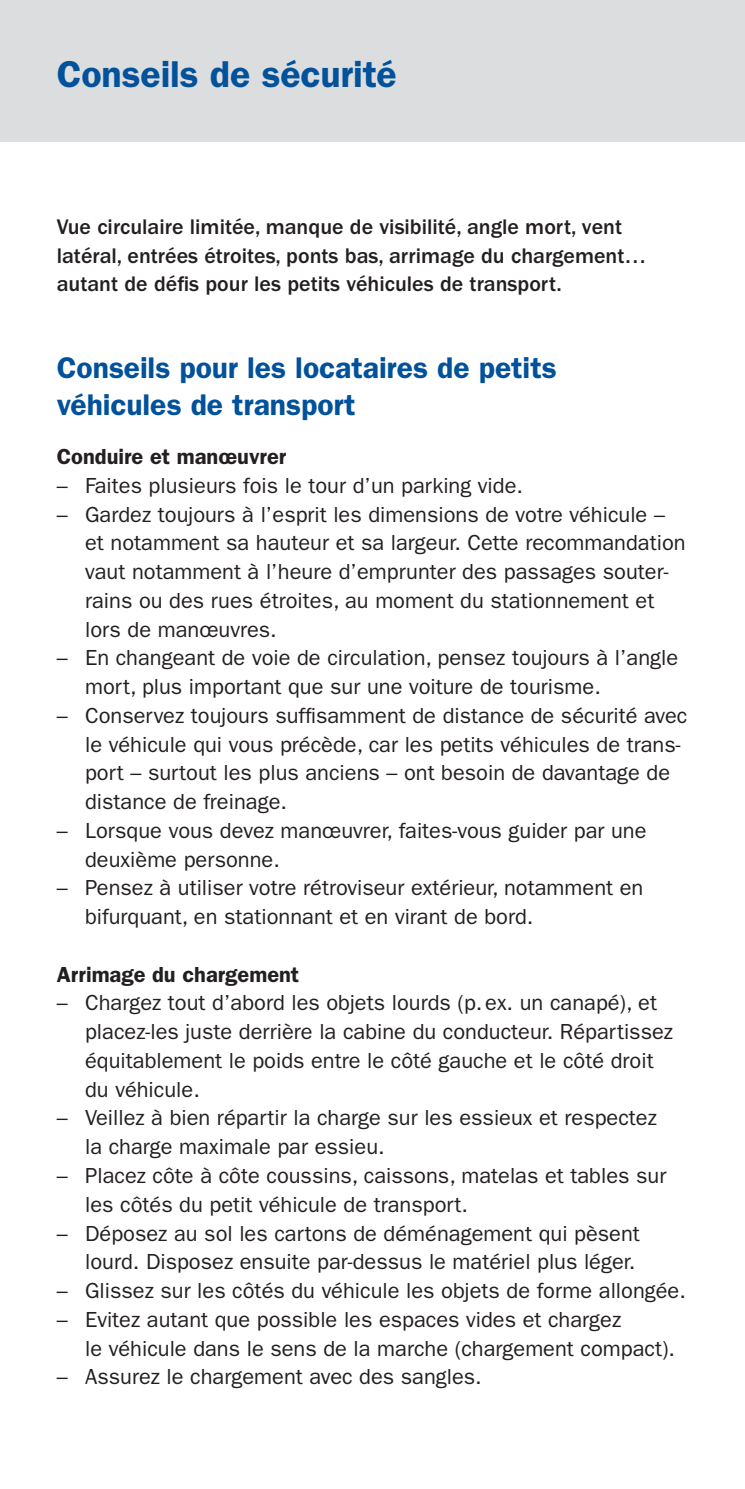
<style>
.page{position:relative;width:745px;height:1489px;background:#fff}
.page>*{position:absolute;margin:0;border:0;box-sizing:border-box;transform-origin:0 0}
.t1{font:600 37.5px "ITC Franklin Gothic Std";letter-spacing:-.005em;color:#01519b}
.t2{font:600 30px/37.5px "ITC Franklin Gothic Std";color:#01519b}
.t3{font:22px/28.8px "ITC Franklin Gothic Std";color:#231f20}
.t4{font:500 22px/28.8px "ITC Franklin Gothic Std";color:#231f20}
.t5{font:600 22px "ITC Franklin Gothic Std";color:#231f20}
</style>
<div class="page">
<div style="left:0;top:0;width:744px;height:142px;background:#dcdddf"></div>
<h1 class="t1" style="left:57px;top:52px;width:341px">Conseils de sécurité</h1>
<p class="t4" style="left:57px;top:212px;width:590px">Vue circulaire limitée, manque de visibilité, angle mort, vent latéral, entrées étroites, ponts bas, arrimage du chargement… autant de défis pour les petits véhicules de transport.</p>
<h2 class="t2" style="left:57px;top:348px;width:501px">Conseils pour les locataires de petits véhicules de transport</h2>
<p class="t5" style="left:57px;top:443px;width:231px">Conduire et manœuvrer</p>
<p class="t3" style="left:57px;top:471px;width:467px">– Faites plusieurs fois le tour d’un parking vide.</p>
<p class="t3" style="left:85px;top:500px;width:601px;text-indent:-28px">– Gardez toujours à l’esprit les dimensions de votre véhicule – et notamment sa hauteur et sa largeur. Cette recommandation vaut notamment à l’heure d’emprunter des passages souter&shy;rains ou des rues étroites, au moment du stationnement et lors de manœuvres.</p>
<p class="t3" style="left:85px;top:643px;width:594px;text-indent:-28px">– En changeant de voie de circulation, pensez toujours à l’angle mort, plus important que sur une voiture de tourisme.</p>
<p class="t3" style="left:85px;top:701px;width:603px;text-indent:-28px">– Conservez toujours suffisamment de distance de sécurité avec le véhicule qui vous précède, car les petits véhicules de trans&shy;port – surtout les plus anciens – ont besoin de davantage de distance de freinage.</p>
<p class="t3" style="left:85px;top:816px;width:562px;text-indent:-28px">– Lorsque vous devez manœuvrer, faites-vous guider par une deuxième personne.</p>
<p class="t3" style="left:85px;top:873px;width:559px;text-indent:-28px">– Pensez à utiliser votre rétroviseur extérieur, notamment en bifurquant, en stationnant et en virant de bord.</p>
<p class="t5" style="left:57px;top:961px;width:244px">Arrimage du chargement</p>
<p class="t3" style="left:85px;top:988px;width:589px;text-indent:-28px">– Chargez tout d’abord les objets lourds (p.ex. un canapé), et placez-les juste derrière la cabine du conducteur. Répartissez équitablement le poids entre le côté gauche et le côté droit du véhicule.</p>
<p class="t3" style="left:85px;top:1103px;width:573px;text-indent:-28px">– Veillez à bien répartir la charge sur les essieux et respectez la charge maximale par essieu.</p>
<p class="t3" style="left:85px;top:1161px;width:582px;text-indent:-28px">– Placez côte à côte coussins, caissons, matelas et tables sur les côtés du petit véhicule de transport.</p>
<p class="t3" style="left:57px;top:1218px;width:584px;text-align:right">– Déposez au sol les cartons de déménagement qui pèsent lourd. Disposez ensuite par-dessus le matériel plus léger.</p>
<p class="t3" style="left:57px;top:1276px;width:630px">– Glissez sur les côtés du véhicule les objets de forme allongée.</p>
<p class="t3" style="left:85px;top:1304px;width:591px;text-indent:-28px">– Evitez autant que possible les espaces vides et chargez<br>le véhicule dans le sens de la marche (chargement compact).</p>
<p class="t3" style="left:57px;top:1362px;width:426px">– Assurez le chargement avec des sangles.</p>
</div>
